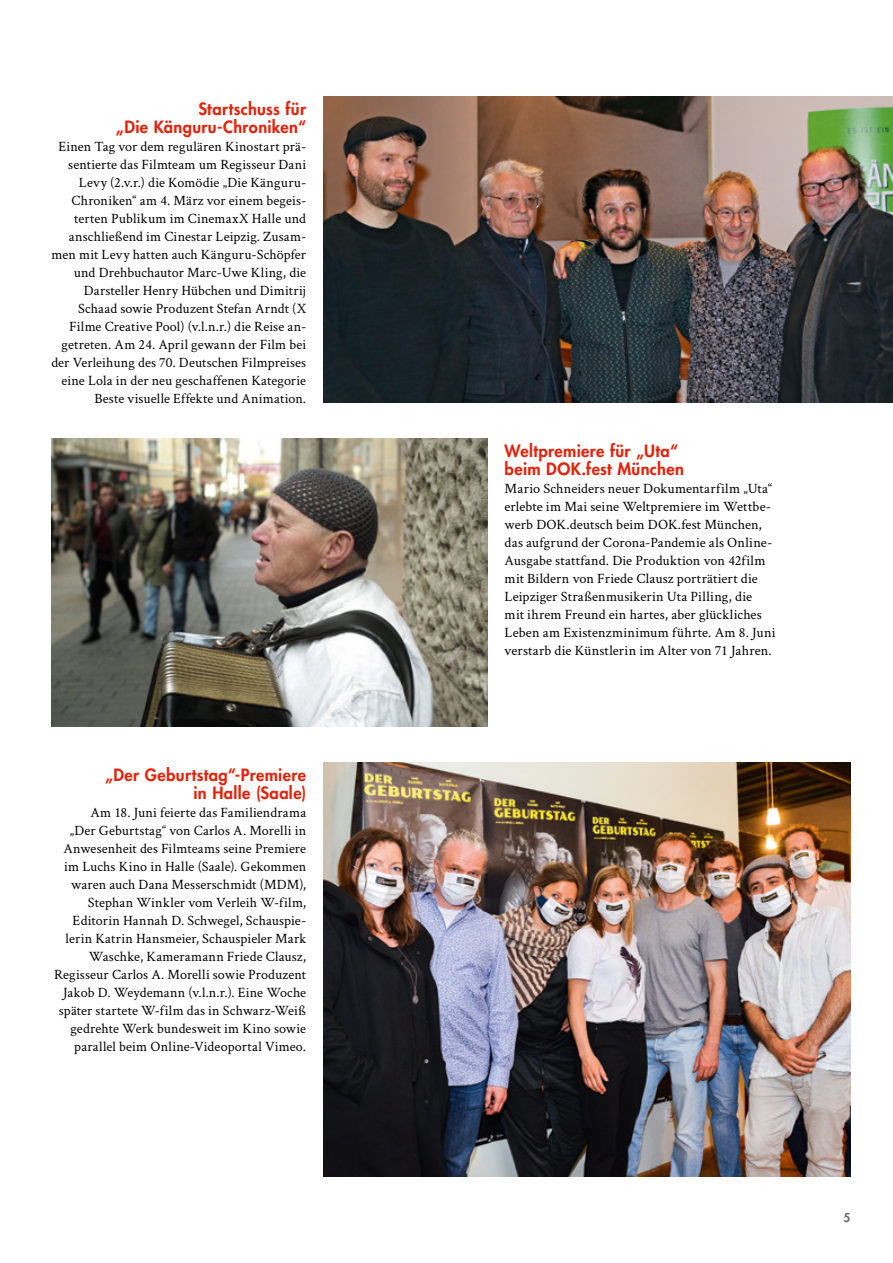
<style>
.page{position:relative;width:893px;height:1263px;background:#fff}
.page>*{position:absolute;margin:0;border:0;box-sizing:border-box;transform-origin:0 0}
.t1{font:800 16.5px/18px "Futura Std";letter-spacing:.02em;color:#e4220a;text-align:right}
.t2{font:14.25px/18px "Crimson Text";letter-spacing:.01em;color:#000;text-align:right}
.t3{font:800 12px "Futura Std";color:#677168}
</style>
<div class="page">
<img style="left:323px;top:97px;width:570px;height:306px">
<img style="left:51px;top:439px;width:437px;height:288px">
<img style="left:323px;top:763px;width:527px;height:414px">
<p class="t1" style="left:116px;top:99px;width:192px">Startschuss für<br>„Die Känguru-Chroniken“</p>
<p class="t2" style="left:51px;top:136px;width:256px">Einen Tag vor dem regulären Kinostart prä&shy;sentierte das Filmteam um Regisseur Dani Levy (2.v.r.) die Komödie „Die Känguru-Chroniken“ am 4. März vor einem begeis&shy;terten Publikum im CinemaxX Halle und anschließend im Cinestar Leipzig. Zusam&shy;men mit Levy hatten auch Känguru-Schöpfer und Drehbuchautor Marc-Uwe Kling, die Darsteller Henry Hübchen und Dimitrij Schaad sowie Produzent Stefan Arndt (X Filme Creative Pool) (v.l.n.r.) die Reise an&shy;getreten. Am 24. April gewann der Film bei der Verleihung des 70. Deutschen Filmpreises eine Lola in der neu geschaffenen Kategorie Beste visuelle Effekte und Animation.</p>
<p class="t1" style="left:105px;top:765px;width:203px">„Der Geburtstag“-Premiere in Halle (Saale)</p>
<p class="t2" style="left:54px;top:802px;width:254px">Am 18. Juni feierte das Familiendrama<br>„Der Geburtstag“ von Carlos A. Morelli in Anwesenheit des Filmteams seine Premiere im Luchs Kino in Halle (Saale). Gekommen waren auch Dana Messerschmidt (MDM), Stephan Winkler vom Verleih W-film, Editorin Hannah D. Schwegel, Schauspie&shy;lerin Katrin Hansmeier, Schauspieler Mark Waschke, Kameramann Friede Clausz, Regisseur Carlos A. Morelli sowie Produzent Jakob D. Weydemann (v.l.n.r.). Eine Woche später startete W-film das in Schwarz-Weiß gedrehte Werk bundesweit im Kino sowie parallel beim Online-Videoportal Vimeo.</p>
<p class="t1" style="left:505px;top:441px;width:181px;text-align:left">Weltpremiere für „Uta“ beim DOK.fest München</p>
<p class="t2" style="left:505px;top:478px;width:273px;text-align:left">Mario Schneiders neuer Dokumentarfilm „Uta“ erlebte im Mai seine Weltpremiere im Wettbe&shy;werb DOK.deutsch beim DOK.fest München, das aufgrund der Corona-Pandemie als Online-Ausgabe stattfand. Die Produktion von 42film mit Bildern von Friede Clausz porträtiert die Leipziger Straßenmusikerin Uta Pilling, die<br>mit ihrem Freund ein hartes, aber glückliches Leben am Existenzminimum führte. Am 8. Juni verstarb die Künstlerin im Alter von 71 Jahren.</p>
<p class="t3" style="left:843px;top:1210px;width:8px">5</p>
</div>
